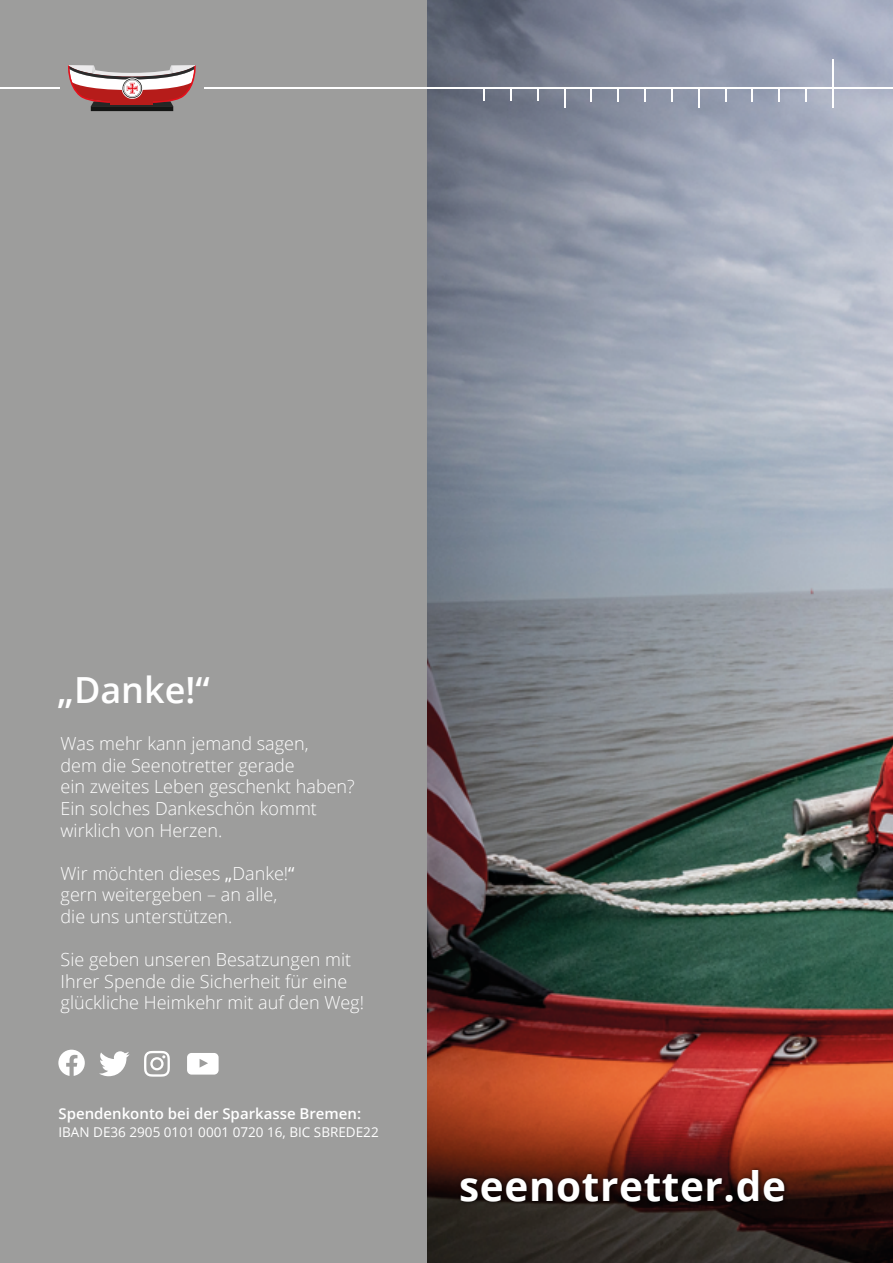
<style>
.page{position:relative;width:893px;height:1263px;background:#fff}
.page>*{position:absolute;margin:0;border:0;box-sizing:border-box;transform-origin:0 0}
.t1{font:700 40.5px "Open Sans";letter-spacing:.015em;color:#fff}
.t2{font:600 36px "Open Sans";color:#fff}
.t3{font:300 18px/21.6px "Open Sans";color:#fff}
.t4{font:600 15px "Open Sans";color:#fff}
.t5{font:13.5px "Open Sans";color:#fff}
.s1{font-weight:400}
</style>
<div class="page">
<img style="left:427px;top:0;width:466px;height:1263px">
<div style="left:0;top:0;width:427px;height:1263px;background:#9d9d9c"></div>
<svg style="left:187px;top:1053px;width:31px;height:21px"></svg>
<svg style="left:144px;top:1051px;width:26px;height:26px"></svg>
<svg style="left:99px;top:1051px;width:31px;height:25px"></svg>
<svg style="left:58px;top:1050px;width:27px;height:26px"></svg>
<div style="left:458px;top:1167px;width:330px;height:37px;background:#000;opacity:.75"></div>
<hr style="left:832px;top:60px;width:1px;height:48px;background:#fff">
<svg style="left:698px;top:88px;width:1px;height:20px"></svg>
<svg style="left:779px;top:88px;width:1px;height:13px"></svg>
<svg style="left:752px;top:88px;width:1px;height:13px"></svg>
<svg style="left:725px;top:88px;width:1px;height:13px"></svg>
<svg style="left:564px;top:88px;width:1px;height:20px"></svg>
<svg style="left:671px;top:88px;width:1px;height:13px"></svg>
<svg style="left:645px;top:88px;width:1px;height:13px"></svg>
<svg style="left:618px;top:88px;width:1px;height:13px"></svg>
<svg style="left:537px;top:88px;width:1px;height:13px"></svg>
<svg style="left:510px;top:88px;width:1px;height:13px"></svg>
<svg style="left:484px;top:88px;width:1px;height:13px"></svg>
<svg style="left:591px;top:88px;width:1px;height:13px"></svg>
<svg style="left:805px;top:88px;width:2px;height:13px"></svg>
<hr style="left:204px;top:87px;width:689px;height:1px;background:#fff">
<hr style="left:0;top:87px;width:60px;height:1px;background:#fff">
<div style="left:91px;top:106px;width:82px;height:5px;background:#141514"></div>
<svg style="left:68px;top:65px;width:128px;height:43px"></svg>
<h2 class="t2" style="left:57px;top:665px;width:154px">„Danke!“</h2>
<p class="t3" style="left:61px;top:732px;width:296px">Was mehr kann jemand sagen,<br>dem die Seenotretter gerade<br>ein zweites Leben geschenkt haben?<br>Ein solches Dankeschön kommt wirklich von Herzen.</p>
<p class="t3" style="left:61px;top:862px;width:235px">Wir möchten dieses <span class="s1">„</span>Danke!<span class="s1">“ </span>gern weitergeben – an alle, die uns unterstützen.</p>
<p class="t3" style="left:61px;top:948px;width:305px">Sie geben unseren Besatzungen mit<br>Ihrer Spende die Sicherheit für eine glückliche Heimkehr mit auf den Weg!</p>
<p class="t4" style="left:58px;top:1103px;width:304px">Spendenkonto bei der Sparkasse Bremen:</p>
<p class="t5" style="left:58px;top:1122px;width:322px">IBAN DE36 2905 0101 0001 0720 16, BIC SBREDE22</p>
<h1 class="t1" style="left:459px;top:1158px;width:328px">seenotretter.de</h1>
</div>
